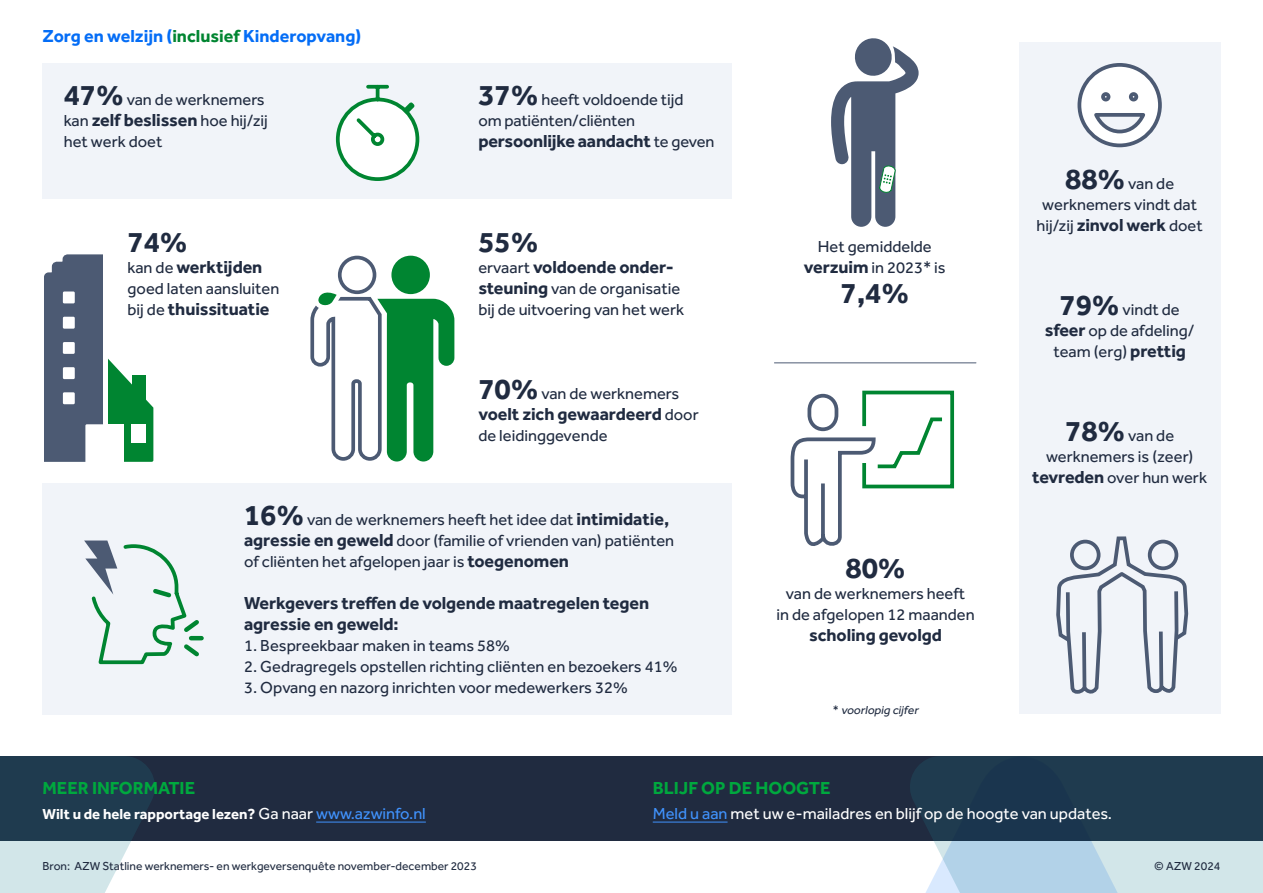
<style>
.page{position:relative;width:1263px;height:893px;background:#fff}
.page>*{position:absolute;margin:0;border:0;box-sizing:border-box;transform-origin:0 0}
.BODY_11pt{font:700 30px "Effra";color:#202b40}
.BODY_11pt-2{font:700 18px/21px "Effra";letter-spacing:-.005em;color:#202b40}
.t1{font:700 18px "Effra";color:#046df6}
.t2{font:700 18px "Effra";color:#00a83e}
.BODY_11pt-3{font:16.5px/21px "Effra";color:#202b40}
.t3{font:16.5px "Effra";color:#fff}
.t4{font:700 15px "Effra";color:#fff}
.t5{font:12px "Effra";color:#202b40}
.BODY_11pt-4{font:italic 12px "Effra";color:#202b40}
.s1{color:#008531}
.s2{font-weight:700;font-size:30px}
.s3{font-weight:700;font-size:18px}
.s4{font-weight:400;font-size:16.5px}
.s5{font-style:normal}
.s6{font-weight:400;font-size:16.5px;color:#4092fc}
.s7{color:#4092fc}
</style>
<div class="page">
<div style="left:0;top:756px;width:1263px;height:84px;background:#202b40"></div>
<svg style="left:937px;top:756px;width:326px;height:137px;fill:#1f3b4f"></svg>
<svg style="left:847px;top:757px;width:349px;height:136px"></svg>
<hr style="left:316px;top:822px;width:110px;height:1px;background:#4092fc">
<hr style="left:653px;top:822px;width:74px;height:1px;background:#4092fc">
<div style="left:1019px;top:43px;width:201px;height:671px;background:#f1f4f9"></div>
<div style="left:43px;top:63px;width:689px;height:136px;background:#f1f4f9"></div>
<svg style="left:1077px;top:63px;width:85px;height:85px"></svg>
<svg style="left:335px;top:84px;width:85px;height:97px"></svg>
<svg style="left:44px;top:254px;width:58px;height:208px;background:#636f85"></svg>
<svg style="left:108px;top:358px;width:45px;height:104px"></svg>
<div style="left:108px;top:425px;width:15px;height:38px;background:#fff"></div>
<div style="left:131px;top:425px;width:14px;height:18px;background:#fff"></div>
<div style="left:132px;top:375px;width:13px;height:27px;background:#008531"></div>
<svg style="left:310px;top:255px;width:144px;height:207px"></svg>
<div style="left:43px;top:483px;width:689px;height:231px;background:#f1f4f9"></div>
<svg style="left:0;top:540px;width:203px;height:353px"></svg>
<svg style="left:1054px;top:536px;width:136px;height:357px"></svg>
<div style="left:1148px;top:540px;width:30px;height:30px;border:4px solid #4c5a73;border-radius:50%"></div>
<div style="left:1070px;top:540px;width:30px;height:30px;border:4px solid #4c5a73;border-radius:50%"></div>
<svg style="left:790px;top:390px;width:165px;height:156px"></svg>
<svg style="left:831px;top:38px;width:88px;height:189px"></svg>
<hr style="left:774px;top:362px;width:202px;height:1px;background:#4c5a73">
<p class="t1" style="left:43px;top:25px;width:320px">Zorg en welzijn (<span class="s1">inclusief</span> Kinderopvang)</p>
<p class="BODY_11pt-3" style="left:64px;top:89px;width:206px"><span class="s2">47%</span> van de werknemers kan <span class="s3">zelf beslissen</span> hoe hij/zij het werk doet</p>
<p class="BODY_11pt" style="left:128px;top:224px;width:62px">74%</p>
<p class="BODY_11pt-2" style="left:128px;top:256px;width:136px"><span class="s4">kan de</span> werktijden</p>
<p class="BODY_11pt-3" style="left:128px;top:278px;width:153px">goed laten aansluiten</p>
<p class="BODY_11pt-2" style="left:128px;top:298px;width:144px"><span class="s4">bij de</span> thuissituatie</p>
<p class="BODY_11pt-3" style="left:478px;top:89px;width:207px"><span class="s2">37%</span> heeft voldoende tijd om patiënten/cliënten</p>
<p class="BODY_11pt-2" style="left:478px;top:130px;width:238px">persoonlijke aandacht <span class="s4">te geven</span></p>
<p class="BODY_11pt" style="left:478px;top:224px;width:62px">55%</p>
<p class="BODY_11pt-2" style="left:478px;top:256px;width:197px"><span class="s4">ervaart</span> voldoende onder-</p>
<p class="BODY_11pt-3" style="left:478px;top:278px;width:207px"><span class="s3">steuning</span> van de organisatie bij de uitvoering van het werk</p>
<p class="BODY_11pt-3" style="left:478px;top:383px;width:202px"><span class="s2">70%</span> van de werknemers</p>
<p class="BODY_11pt-2" style="left:478px;top:403px;width:222px">voelt zich gewaardeerd <span class="s4">door</span></p>
<p class="BODY_11pt-3" style="left:478px;top:425px;width:131px">de leidinggevende</p>
<p class="BODY_11pt-3" style="left:244px;top:509px;width:432px"><span class="s2">16%</span> van de werknemers heeft het idee dat <span class="s3">intimidatie, agressie en geweld</span> door (familie of vrienden van) patiënten of cliënten het afgelopen jaar is <span class="s3">toegenomen</span></p>
<p class="BODY_11pt-2" style="left:244px;top:592px;width:407px">Werkgevers treffen de volgende maatregelen tegen agressie en geweld:</p>
<p class="BODY_11pt-3" style="left:244px;top:635px;width:267px">1. Bespreekbaar maken in teams 58%</p>
<p class="BODY_11pt-3" style="left:244px;top:656px;width:435px">2. Gedragregels opstellen richting cliënten en bezoekers 41%</p>
<p class="BODY_11pt-3" style="left:244px;top:677px;width:385px">3. Opvang en nazorg inrichten voor medewerkers 32%</p>
<p class="BODY_11pt-3" style="left:818px;top:236px;width:115px">Het gemiddelde</p>
<p class="BODY_11pt-3" style="left:804px;top:257px;width:143px"><span class="s3">verzuim</span> in 2023* is</p>
<p class="BODY_11pt" style="left:840px;top:275px;width:70px">7,4%</p>
<p class="BODY_11pt" style="left:845px;top:549px;width:62px">80%</p>
<p class="BODY_11pt-3" style="left:786px;top:582px;width:181px">van de werknemers heeft</p>
<p class="BODY_11pt-3" style="left:776px;top:603px;width:200px">in de afgelopen 12 maanden</p>
<p class="BODY_11pt-2" style="left:809px;top:624px;width:134px">scholing gevolgd</p>
<p class="BODY_11pt-4" style="left:833px;top:703px;width:89px"><span class="s5">*</span> voorlopig cijfer</p>
<p class="BODY_11pt-3" style="left:1065px;top:173px;width:111px"><span class="s2">88%</span> van de</p>
<p class="BODY_11pt-3" style="left:1042px;top:194px;width:156px">werknemers vindt dat</p>
<p class="BODY_11pt-3" style="left:1036px;top:215px;width:168px">hij/zij <span class="s3">zinvol werk</span> doet</p>
<p class="BODY_11pt-3" style="left:1059px;top:299px;width:122px"><span class="s2">79%</span> vindt de</p>
<p class="BODY_11pt-3" style="left:1045px;top:320px;width:151px"><span class="s3">sfeer</span> op de afdeling/</p>
<p class="BODY_11pt-3" style="left:1053px;top:341px;width:134px">team (erg) <span class="s3">prettig</span></p>
<p class="BODY_11pt-3" style="left:1065px;top:425px;width:111px"><span class="s2">78%</span> van de</p>
<p class="BODY_11pt-3" style="left:1046px;top:446px;width:149px">werknemers is (zeer)</p>
<p class="BODY_11pt-3" style="left:1032px;top:467px;width:176px"><span class="s3">tevreden</span> over hun werk</p>
<p class="t2" style="left:43px;top:777px;width:154px">MEER INFORMATIE</p>
<p class="t4" style="left:43px;top:805px;width:385px">Wilt u de hele rapportage lezen? <span class="s4">Ga naar</span> <span class="s6">www.azwinfo.nl</span></p>
<p class="t2" style="left:653px;top:777px;width:179px">BLIJF OP DE HOOGTE</p>
<p class="t3" style="left:653px;top:804px;width:461px"><span class="s7">Meld u aan</span> met uw e-mailadres en blijf op de hoogte van updates.</p>
<p class="t5" style="left:43px;top:859px;width:436px">Bron: AZW Statline werknemers- en werkgeversenquête november-december 2023</p>
<p class="t5" style="left:1154px;top:859px;width:68px">© AZW 2024</p>
</div>
